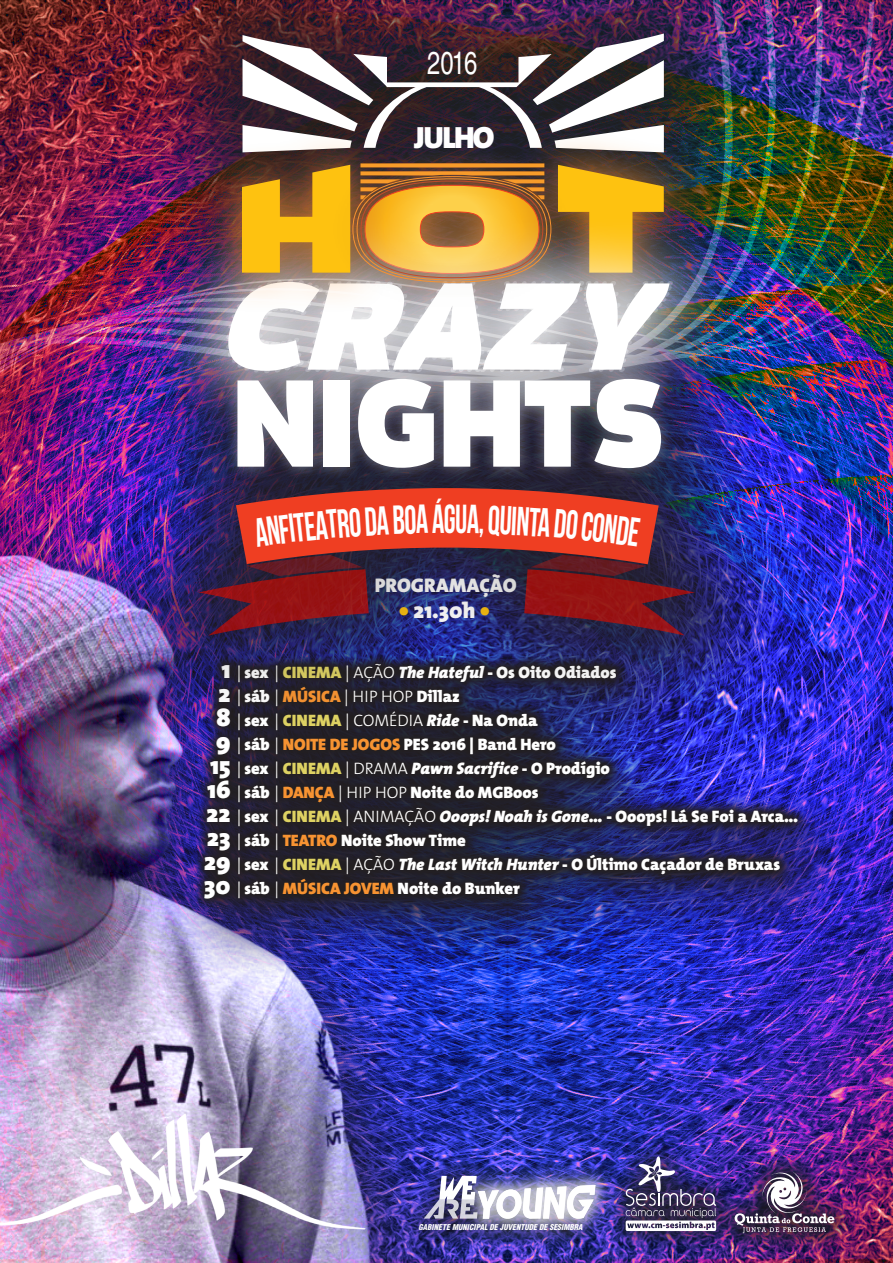
<style>
.page{position:relative;width:893px;height:1263px;background:#fff}
.page>*{position:absolute;margin:0;border:0;box-sizing:border-box;transform-origin:0 0}
.t1{font:700 40.5px "Bebas Neue";color:#fff;scale:.75 1}
.t2{font:31.8px "Helvetica LT Std";color:#fff;scale:.75 1}
.t3{font:800 30.9px "T Mix";letter-spacing:-.055em;color:#fff}
.t4{font:800 22.5px "T Mix";color:#fff}
.t5{font:800 19.8px "T Mix";color:#fff}
.t6{font:800 16.5px "T Mix";color:#fff}
.t7{font:300 16.5px "T Mix";color:#fff}
.t8{font:italic 900 condensed 7.95px "Helvetica LT Std";color:#fff}
.s1{color:#fec210}
.s2{font-size:25.05px}
.s3{font-weight:300}
.s4{color:#ded263}
.s5{font-style:italic}
.s6{font-weight:800;font-size:25.05px}
.s7{font-weight:800}
.s8{font-weight:800;color:#f79332}
.s9{font-weight:800;color:#ded263}
.s10{font-weight:800;font-style:italic}
.s11{color:#f79332}
</style>
<div class="page">
<img style="left:0;top:0;width:893px;height:1263px">
<h2 class="t2" style="left:427px;top:44px;width:69px">2016</h2>
<h3 class="t3" style="left:414px;top:111px;width:82px">JULHO</h3>
<h1 class="t1" style="left:432px;top:497px;width:49px">ÁGU</h1>
<p class="t5" style="left:375px;top:568px;width:143px">PROGRAMAÇÃO</p>
<p class="t4" style="left:399px;top:592px;width:92px"><span class="s1">•</span> 21.30h <span class="s1">•</span></p>
<p class="t6" style="left:222px;top:659px;width:396px"><span class="s2">1</span> <span class="s3">|</span> sex <span class="s3">|</span> <span class="s4">CINEMA</span> <span class="s3">| AÇÃO</span> <span class="s5">The Hateful</span> - Os Oito Odiados</p>
<p class="t7" style="left:219px;top:683px;width:243px"><span class="s6">2</span> | <span class="s7">sáb</span> | <span class="s8">MÚSICA</span> | HIP HOP <span class="s7">Dillaz</span></p>
<p class="t7" style="left:217px;top:707px;width:323px"><span class="s6">8</span> | <span class="s7">sex</span> | <span class="s9">CINEMA</span> | COMÉDIA <span class="s10">Ride</span> <span class="s7">- Na Onda</span></p>
<p class="t6" style="left:216px;top:731px;width:341px"><span class="s2">9</span> <span class="s3">|</span> sáb <span class="s3">|</span> <span class="s11">NOITE DE JOGOS</span> PES 2016 | Band Hero</p>
<p class="t6" style="left:210px;top:755px;width:401px"><span class="s2">15</span> <span class="s3">|</span> sex <span class="s3">|</span> <span class="s4">CINEMA</span> <span class="s3">| DRAMA</span> <span class="s5">Pawn Sacrifice</span> - O Prodígio</p>
<p class="t6" style="left:207px;top:779px;width:333px"><span class="s2">16</span> <span class="s3">|</span> sáb <span class="s3">|</span> <span class="s11">DANÇA</span> <span class="s3">| HIP HOP</span> Noite do MGBoos</p>
<p class="t6" style="left:207px;top:803px;width:593px"><span class="s2">22</span> <span class="s3">|</span> sex <span class="s3">|</span> <span class="s4">CINEMA</span> <span class="s3">| ANIMAÇÃO</span> <span class="s5">Ooops! Noah is Gone...</span> - Ooops! Lá Se Foi a Arca...</p>
<p class="t6" style="left:207px;top:827px;width:260px"><span class="s2">23</span> <span class="s3">|</span> sáb <span class="s3">|</span> <span class="s11">TEATRO</span> Noite Show Time</p>
<p class="t6" style="left:204px;top:851px;width:577px"><span class="s2">29</span> <span class="s3">|</span> sex <span class="s3">|</span> <span class="s4">CINEMA</span> <span class="s3">| AÇÃO</span> <span class="s5">The Last Witch Hunter</span> - O Último Caçador de Bruxas</p>
<p class="t6" style="left:204px;top:875px;width:317px"><span class="s2">30</span> <span class="s3">|</span> sáb <span class="s3">|</span> <span class="s11">MÚSICA JOVEM</span> Noite do Bunker</p>
<p class="t8" style="left:418px;top:1222px;width:166px">GABINETE MUNICIPAL DE JUVENTUDE DE SESIMBRA</p>
</div>
